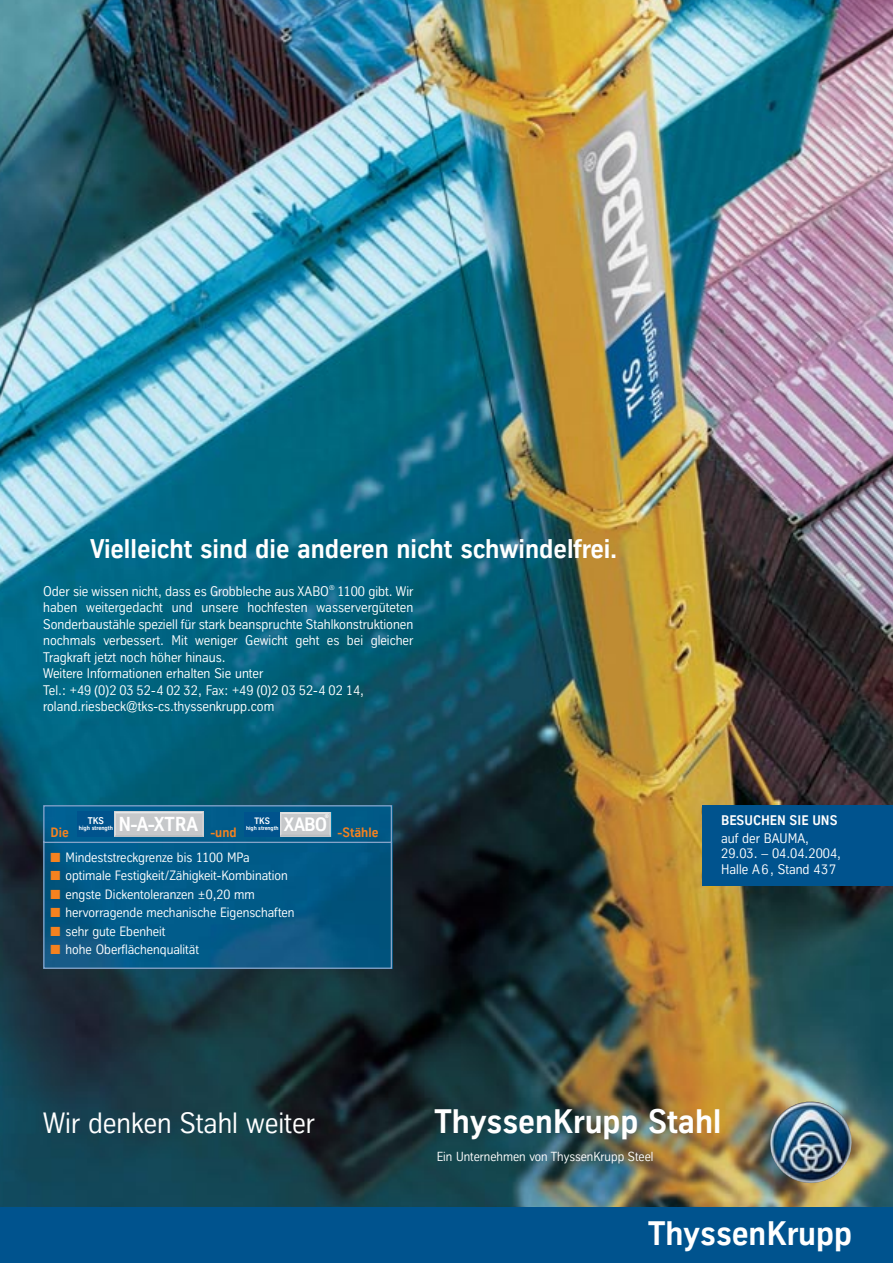
<style>
.page{position:relative;width:893px;height:1263px;background:#fff}
.page>*{position:absolute;margin:0;border:0;box-sizing:border-box;transform-origin:0 0}
.t1{font:700 33px "TK Type";color:#fff}
.t2{font:28.5px "TK Type";color:#fff}
.t3{font:700 26.25px "TK Type";color:#fff}
.t4{font:700 19.65px "TK Type";color:#fff}
.t5{font:700 18.75px "TK Type";color:#fff}
.t6{font:13.5px/16.5px "TK Type";color:#fff}
.t7{font:700 13.5px "TK Type";color:#fff}
.t8{font:13.2px "TK Type";color:#fff}
.t9{font:700 13.2px "TK Type";color:#f5821f}
.t10{font:12.75px "TK Type";color:#fff}
.t11{font:700 9.45px "TK Type";color:#fff}
.t12{font:700 9px "TK Type";color:#fff}
.t13{font:700 5.85px "TK Type";color:#fff}
.t14{font:700 5.7px "TK Type";color:#fff}
.t15{font:700 5.25px "TK Type";color:#fff;scale:.96 1}
.s1{color:#f5821f}
</style>
<div class="page">
<img style="left:0;top:0;width:892px;height:1207px">
<div style="left:702px;top:805px;width:190px;height:81px;background:#00538e"></div>
<img style="left:769px;top:1101px;width:83px;height:82px">
<div style="left:0;top:1207px;width:892px;height:56px;background:#00538e"></div>
<svg style="left:42px;top:804px;width:351px;height:165px;background:#13628c"></svg>
<h3 class="t3" style="left:90px;top:539px;width:528px">Vielleicht sind die anderen nicht schwindelfrei.</h3>
<p class="t6" style="left:43px;top:584px;width:371px">Oder sie wissen nicht, dass es Grobbleche aus XABO<sup>®</sup> 1100 gibt. Wir haben weitergedacht und unsere hochfesten wasservergüteten Sonderbaustähle speziell für stark beanspruchte Stahlkonstruktionen nochmals verbessert. Mit weniger Gewicht geht es bei gleicher Tragkraft jetzt noch höher hinaus.<br>Weitere Informationen erhalten Sie unter<br>Tel.: +49 (0)2 03 52-4 02 32, Fax: +49 (0)2 03 52-4 02 14, roland.riesbeck@tks-cs.thyssenkrupp.com</p>
<p class="t15" style="left:325px;top:814px;width:6px">®</p>
<p class="t11" style="left:88px;top:817px;width:18px">TKS</p>
<p class="t13" style="left:79px;top:826px;width:36px">high strength</p>
<h3 class="t5" style="left:284px;top:817px;width:45px">XABO</h3>
<h3 class="t4" style="left:119px;top:817px;width:81px">N-A-XTRA</h3>
<p class="t12" style="left:254px;top:817px;width:17px">TKS</p>
<p class="t14" style="left:246px;top:826px;width:34px">high strength</p>
<p class="t9" style="left:50px;top:827px;width:20px">Die</p>
<p class="t9" style="left:210px;top:827px;width:28px">-und</p>
<p class="t9" style="left:337px;top:827px;width:42px">-Stähle</p>
<p class="t8" style="left:51px;top:852px;width:200px"><span class="s1">■</span> Mindeststreckgrenze bis 1100 MPa</p>
<p class="t8" style="left:51px;top:871px;width:239px"><span class="s1">■</span> optimale Festigkeit/Zähigkeit-Kombination</p>
<p class="t8" style="left:51px;top:889px;width:206px"><span class="s1">■</span> engste Dickentoleranzen ±0,20 mm</p>
<p class="t8" style="left:51px;top:908px;width:245px"><span class="s1">■</span> hervorragende mechanische Eigenschaften</p>
<p class="t8" style="left:51px;top:926px;width:116px"><span class="s1">■</span> sehr gute Ebenheit</p>
<p class="t8" style="left:51px;top:944px;width:150px"><span class="s1">■</span> hohe Oberflächenqualität</p>
<p class="t7" style="left:721px;top:815px;width:118px">BESUCHEN SIE UNS</p>
<p class="t6" style="left:721px;top:831px;width:121px;line-height:15.8px">auf der BAUMA,<br>29.03. – 04.04.2004,<br>Halle A6, Stand 437</p>
<h2 class="t2" style="left:43px;top:1112px;width:273px">Wir denken Stahl weiter</h2>
<h1 class="t1" style="left:434px;top:1109px;width:288px">ThyssenKrupp Stahl</h1>
<p class="t10" style="left:436px;top:1151px;width:218px">Ein Unternehmen von ThyssenKrupp Steel</p>
<h1 class="t1" style="left:648px;top:1221px;width:205px">ThyssenKrupp</h1>
</div>
